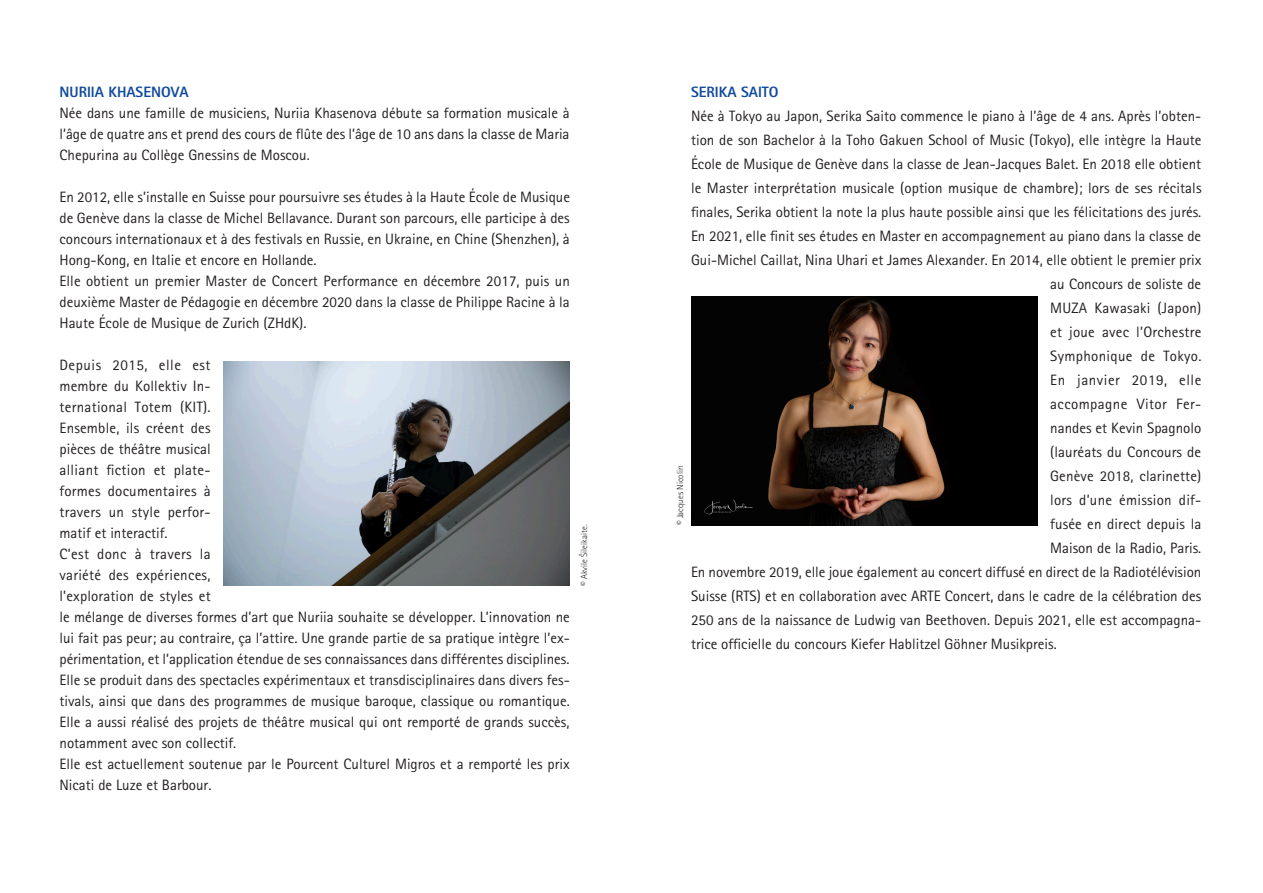
<style>
.page{position:relative;width:1263px;height:893px;background:#fff}
.page>*{position:absolute;margin:0;border:0;box-sizing:border-box;transform-origin:0 0}
.t1{font:15px/21px "Rotis Sans Serif";color:#231f20;text-align:justify}
.t2{font:800 15px "Rotis Sans Serif";color:#0f499d}
.t3{font:15px "Rotis Sans Serif";letter-spacing:.02em;color:#231f20}
.t4{font:15px "Rotis Sans Serif";letter-spacing:.025em;color:#231f20}
.t5{font:15px "Rotis Sans Serif";letter-spacing:.035em;color:#231f20}
.t6{font:300 9px "Rotis Sans Serif";color:#231f20}
</style>
<div class="page">
<img style="left:223px;top:362px;width:347px;height:224px">
<img style="left:691px;top:297px;width:346px;height:228px">
<p class="t2" style="left:60px;top:82px;width:131px">NURIIA KHASENOVA</p>
<p class="t1" style="left:60px;top:102px;width:512px">Née dans une famille de musiciens, Nuriia Khasenova débute sa formation musicale à l’âge de quatre ans et prend des cours de flûte des l’âge de 10 ans dans la classe de Maria Chepurina au Collège Gnessins de Moscou.</p>
<p class="t1" style="left:60px;top:186px;width:512px">En 2012, elle s’installe en Suisse pour poursuivre ses études à la Haute École de Musique de Genève dans la classe de Michel Bellavance. Durant son parcours, elle participe à des concours internationaux et à des festivals en Russie, en Ukraine, en Chine (Shenzhen), à Hong-Kong, en Italie et encore en Hollande.</p>
<p class="t1" style="left:60px;top:270px;width:512px">Elle obtient un premier Master de Concert Performance en décembre 2017, puis un deuxième Master de Pédagogie en décembre 2020 dans la classe de Philippe Racine à la Haute École de Musique de Zurich (ZHdK).</p>
<p class="t1" style="left:60px;top:354px;width:153px">Depuis 2015, elle est membre du Kollektiv In&shy;ternational Totem (KIT).<br>Ensemble, ils créent des pièces de théâtre musical alliant fiction et plate&shy;formes documentaires à travers un style perfor&shy;matif et interactif.</p>
<p class="t1" style="left:60px;top:543px;width:512px;text-align:left">C’est donc à travers la<br>variété des expériences,<br>l’exploration de styles et<br>le mélange de diverses formes d’art que Nuriia souhaite se développer. L’innovation ne lui fait pas peur; au contraire, ça l’attire. Une grande partie de sa pratique intègre l’ex&shy;périmentation, et l’application étendue de ses connaissances dans différentes disciplines.</p>
<p class="t1" style="left:60px;top:669px;width:512px">Elle se produit dans des spectacles expérimentaux et transdisciplinaires dans divers fes&shy;tivals, ainsi que dans des programmes de musique baroque, classique ou romantique.<br>Elle a aussi réalisé des projets de théâtre musical qui ont remporté de grands succès, notamment avec son collectif.</p>
<p class="t1" style="left:60px;top:753px;width:512px">Elle est actuellement soutenue par le Pourcent Culturel Migros et a remporté les prix<br>Nicati de Luze et Barbour.</p>
<p class="t6" style="left:579px;top:586px;width:62px;rotate:-90deg">© Akvile Šileikaite.</p>
<p class="t2" style="left:691px;top:82px;width:89px">SERIKA SAITO</p>
<p class="t1" style="left:691px;top:105px;width:512px">Née à Tokyo au Japon, Serika Saito commence le piano à l’âge de 4 ans. Après l’obten-</p>
<p class="t1" style="left:691px;top:129px;width:512px">tion de son Bachelor à la Toho Gakuen School of Music (Tokyo), elle intègre la Haute</p>
<p class="t1" style="left:691px;top:153px;width:512px">École de Musique de Genève dans la classe de Jean-Jacques Balet. En 2018 elle obtient</p>
<p class="t1" style="left:691px;top:177px;width:512px">le Master interprétation musicale (option musique de chambre); lors de ses récitals</p>
<p class="t1" style="left:691px;top:201px;width:512px">finales, Serika obtient la note la plus haute possible ainsi que les félicitations des jurés.</p>
<p class="t1" style="left:691px;top:225px;width:512px">En 2021, elle finit ses études en Master en accompagnement au piano dans la classe de</p>
<p class="t1" style="left:691px;top:249px;width:512px">Gui-Michel Caillat, Nina Uhari et James Alexander. En 2014, elle obtient le premier prix</p>
<p class="t1" style="left:1050px;top:273px;width:153px">au Concours de soliste de</p>
<p class="t1" style="left:1050px;top:297px;width:153px">MUZA Kawasaki (Japon)</p>
<p class="t1" style="left:1050px;top:321px;width:153px">et joue avec l’Orchestre</p>
<p class="t3" style="left:1050px;top:347px;width:153px">Symphonique de Tokyo.</p>
<p class="t5" style="left:1050px;top:371px;width:153px">En janvier 2019, elle</p>
<p class="t4" style="left:1050px;top:395px;width:153px">accompagne Vitor Fer-</p>
<p class="t1" style="left:1050px;top:417px;width:153px">nandes et Kevin Spagnolo</p>
<p class="t1" style="left:1050px;top:441px;width:153px">(lauréats du Concours de</p>
<p class="t1" style="left:1050px;top:465px;width:153px">Genève 2018, clarinette)</p>
<p class="t1" style="left:1050px;top:489px;width:153px">lors d’une émission dif-</p>
<p class="t1" style="left:1050px;top:513px;width:153px">fusée en direct depuis la</p>
<p class="t1" style="left:1050px;top:537px;width:153px">Maison de la Radio, Paris.</p>
<p class="t1" style="left:691px;top:561px;width:512px">En novembre 2019, elle joue également au concert diffusé en direct de la Radiotélévision</p>
<p class="t1" style="left:691px;top:585px;width:512px">Suisse (RTS) et en collaboration avec ARTE Concert, dans le cadre de la célébration des</p>
<p class="t1" style="left:691px;top:609px;width:512px">250 ans de la naissance de Ludwig van Beethoven. Depuis 2021, elle est accompagna-</p>
<p class="t1" style="left:691px;top:633px;width:367px">trice officielle du concours Kiefer Hablitzel Göhner Musikpreis.</p>
<p class="t6" style="left:675px;top:525px;width:61px;rotate:-90deg">© Jacques Nicolin</p>
</div>
